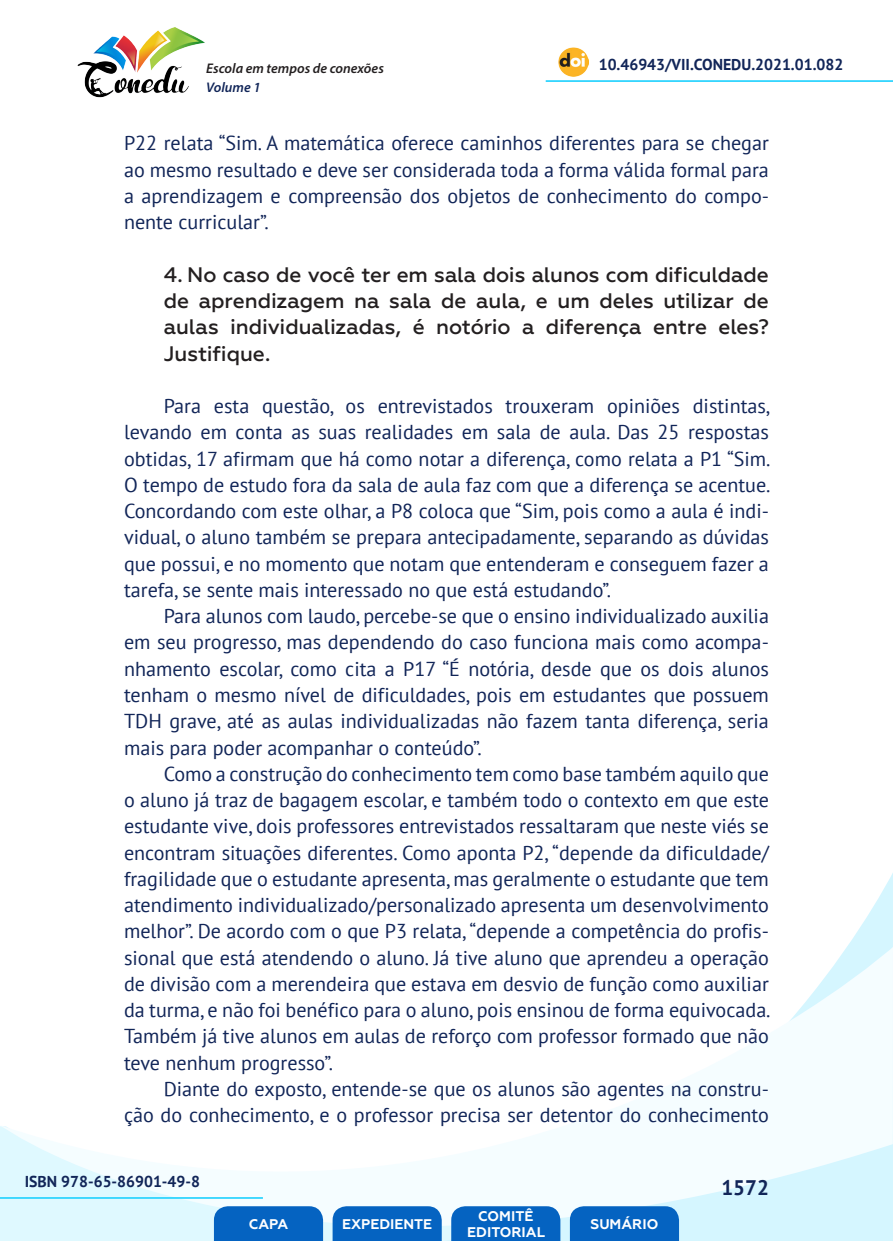
<style>
.page{position:relative;width:893px;height:1241px;background:#fff}
.page>*{position:absolute;margin:0;border:0;box-sizing:border-box;transform-origin:0 0}
._10_SUBTÍTULO_2{font:500 21px/26.2px "Geometria";letter-spacing:-.005em;color:#231f20;text-align:justify}
.t1{font:700 21px "PT Sans";color:#112558}
._8_CORPO{font:20.12px/26.2px "PT Sans";color:#112558;text-align:justify}
.t2{font:700 15.75px "PT Sans";color:#112558}
.t3{font:700 14px/16.8px "Geometria";color:#fff;text-align:center}
.t4{font:italic 600 14px "Myriad Pro";color:#231f20}
.t5{font:italic 600 14px "Myriad Pro";color:#112558}
</style>
<div class="page">
<svg style="left:848px;top:873px;width:45px;height:73px"></svg>
<svg style="left:0;top:946px;width:893px;height:294px"></svg>
<hr style="left:0;top:1196px;width:263px;height:2px;background:#2dd4fe">
<hr style="left:546px;top:80px;width:347px;height:2px;background:#2dd4fe">
<img style="left:559px;top:47px;width:30px;height:30px">
<img style="left:77px;top:27px;width:128px;height:71px">
<svg style="left:214px;top:1205px;width:109px;height:35px;background:#126bc4"></svg>
<svg style="left:333px;top:1205px;width:109px;height:35px;background:#126bc4"></svg>
<svg style="left:451px;top:1205px;width:109px;height:35px;background:#126bc4"></svg>
<svg style="left:570px;top:1205px;width:109px;height:35px;background:#116bc4"></svg>
<p class="t4" style="left:206px;top:59px;width:179px">Escola em tempos de conexões</p>
<p class="t2" style="left:599px;top:54px;width:246px">10.46943/VII.CONEDU.2021.01.082</p>
<p class="t5" style="left:206px;top:78px;width:56px">Volume 1</p>
<p class="_8_CORPO" style="left:124px;top:130px;width:646px">P22 relata “Sim. A matemática oferece caminhos diferentes para se chegar ao mesmo resultado e deve ser considerada toda a forma válida formal para a aprendizagem e compreensão dos objetos de conhecimento do compo&shy;nente curricular”.</p>
<p class="_10_SUBTÍTULO_2" style="left:164px;top:261px;width:607px">4. No caso de você ter em sala dois alunos com dificuldade de aprendizagem na sala de aula, e um deles utilizar de aulas individualizadas, é notório a diferença entre eles?<br>Justifique.</p>
<p class="_8_CORPO" style="left:124px;top:392px;width:648px;text-indent:40px">Para esta questão, os entrevistados trouxeram opiniões distintas, levando em conta as suas realidades em sala de aula. Das 25 respostas obtidas, 17 afirmam que há como notar a diferença, como relata a P1 “Sim.<br>O tempo de estudo fora da sala de aula faz com que a diferença se acentue.<br>Concordando com este olhar, a P8 coloca que “Sim, pois como a aula é indi&shy;vidual, o aluno também se prepara antecipadamente, separando as dúvidas que possui, e no momento que notam que entenderam e conseguem fazer a tarefa, se sente mais interessado no que está estudando”.</p>
<p class="_8_CORPO" style="left:124px;top:602px;width:646px;text-indent:40px">Para alunos com laudo, percebe-se que o ensino individualizado auxilia em seu progresso, mas dependendo do caso funciona mais como acompa&shy;nhamento escolar, como cita a P17 “É notória, desde que os dois alunos tenham o mesmo nível de dificuldades, pois em estudantes que possuem TDH grave, até as aulas individualizadas não fazem tanta diferença, seria mais para poder acompanhar o conteúdo”.</p>
<p class="_8_CORPO" style="left:124px;top:760px;width:648px;text-indent:40px">Como a construção do conhecimento tem como base também aquilo que o aluno já traz de bagagem escolar, e também todo o contexto em que este estudante vive, dois professores entrevistados ressaltaram que neste viés se encontram situações diferentes. Como aponta P2, “depende da dificuldade/ fragilidade que o estudante apresenta, mas geralmente o estudante que tem atendimento individualizado/personalizado apresenta um desenvolvimento melhor”. De acordo com o que P3 relata, “depende a competência do profis&shy;sional que está atendendo o aluno. Já tive aluno que aprendeu a operação de divisão com a merendeira que estava em desvio de função como auxiliar da turma, e não foi benéfico para o aluno, pois ensinou de forma equivocada.<br>Também já tive alunos em aulas de reforço com professor formado que não teve nenhum progresso”.</p>
<p class="_8_CORPO" style="left:124px;top:1075px;width:646px;text-align:right">Diante do exposto, entende-se que os alunos são agentes na constru-<br>ção do conhecimento, e o professor precisa ser detentor do conhecimento</p>
<p class="t2" style="left:25px;top:1170px;width:177px">ISBN 978-65-86901-49-8</p>
<p class="t3" style="left:249px;top:1215px;width:41px">CAPA</p>
<p class="t3" style="left:342px;top:1215px;width:92px">EXPEDIENTE</p>
<p class="t3" style="left:467px;top:1207px;width:79px">COMITÊ<br>EDITORIAL</p>
<p class="t3" style="left:590px;top:1215px;width:69px">SUMÁRIO</p>
<p class="t1" style="left:721px;top:1173px;width:49px">1572</p>
</div>
